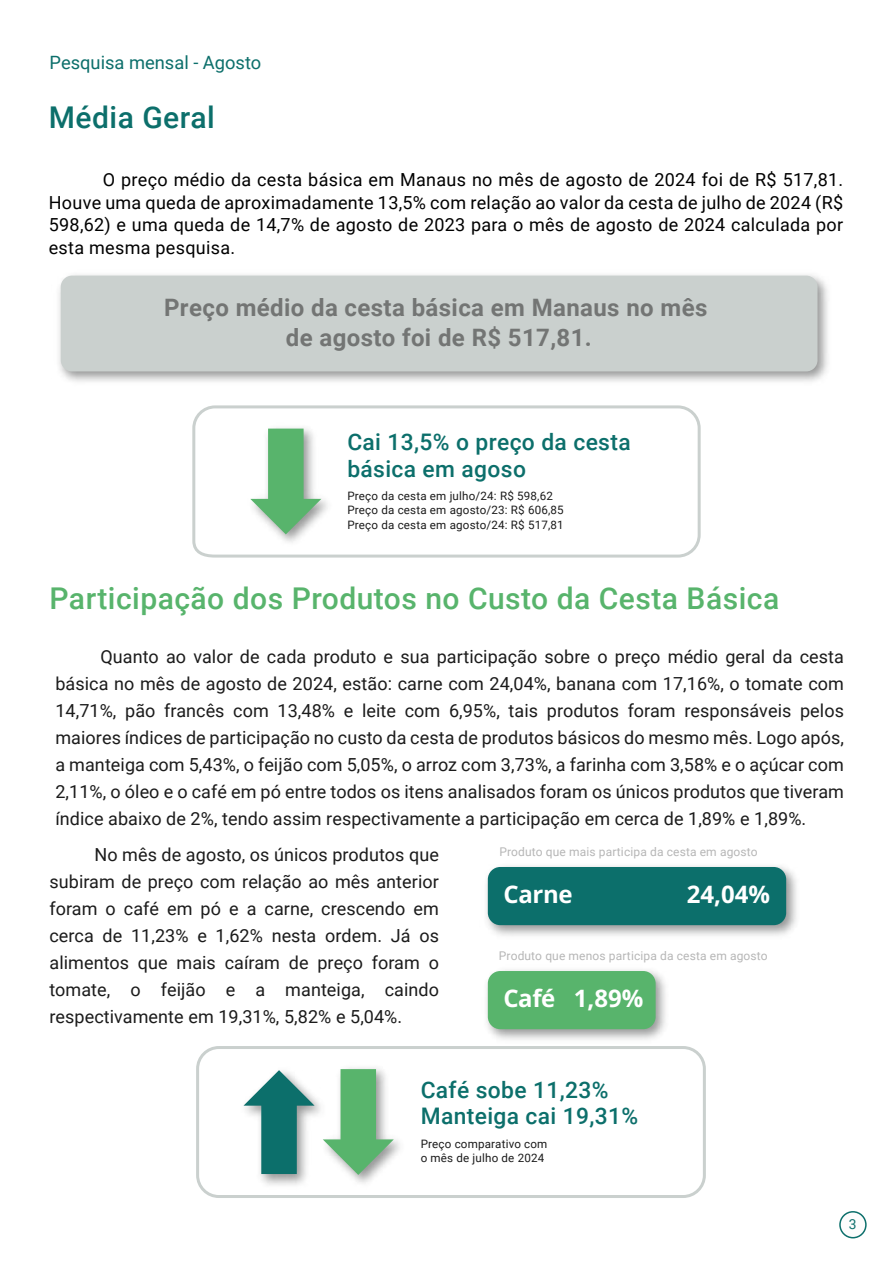
<style>
.page{position:relative;width:893px;height:1263px;background:#fff}
.page>*{position:absolute;margin:0;border:0;box-sizing:border-box;transform-origin:0 0}
.t1{font:500 30px "Roboto";letter-spacing:.015em;color:#58b46c}
.t2{font:500 30px "Roboto";letter-spacing:.015em;color:#0c6f6b}
.t3{font:700 24px/30px "Roboto";letter-spacing:.015em;color:#737574;text-align:center}
.t4{font:700 24px "Open Sans";letter-spacing:-.015em;color:#fff}
.t5{font:500 22.8px/26.2px "Roboto";letter-spacing:.015em;color:#0c6f6b}
.t6{font:18.3px "Roboto";color:#0c6f6b}
.t7{font:18px/27px "Roboto";letter-spacing:.005em;color:#1b1b1b;text-align:justify}
.t8{font:18px/22.5px "Roboto";letter-spacing:.015em;color:#000;text-align:justify}
.t9{font:13.8px "Roboto";color:#0c6f6b}
.t10{font:12px "Roboto";letter-spacing:.01em;color:#b6b6b6}
.t11{font:11.55px/14.5px "Roboto";letter-spacing:.015em;color:#1b1b1b}
</style>
<div class="page">
<div style="left:839px;top:1211px;width:28px;height:27px;border:2px solid #0c6f6b;border-radius:50%"></div>
<img style="left:486px;top:866px;width:311px;height:70px">
<div style="left:488px;top:867px;width:298px;height:58px;background:#0c6f6b;border-radius:12px"></div>
<img style="left:486px;top:970px;width:180px;height:70px">
<div style="left:488px;top:971px;width:168px;height:58px;background:#58b46c;border-radius:12px"></div>
<img style="left:59px;top:275px;width:769px;height:107px">
<div style="left:61px;top:276px;width:756px;height:95px;background:#cad0ce;border-radius:11px"></div>
<div style="left:196px;top:1046px;width:510px;height:152px;border:3px solid #cad0ce;border-radius:21px"></div>
<img style="left:243px;top:1105px;width:63px;height:80px">
<svg style="left:244px;top:1070px;width:70px;height:104px"></svg>
<svg style="left:323px;top:1069px;width:71px;height:106px"></svg>
<svg style="left:192px;top:405px;width:509px;height:153px"></svg>
<img style="left:242px;top:420px;width:96px;height:132px">
<svg style="left:250px;top:429px;width:71px;height:105px"></svg>
<p class="t6" style="left:50px;top:49px;width:213px">Pesquisa mensal - Agosto</p>
<h1 class="t2" style="left:49px;top:97px;width:167px">Média Geral</h1>
<p class="t8" style="left:49px;top:168px;width:796px;text-indent:54px">O preço médio da cesta básica em Manaus no mês de agosto de 2024 foi de R$ 517,81.<br>Houve uma queda de aproximadamente 13,5% com relação ao valor da cesta de julho de 2024 (R$ 598,62) e uma queda de 14,7% de agosto de 2023 para o mês de agosto de 2024 calculada por esta mesma pesquisa.</p>
<h2 class="t3" style="left:164px;top:291px;width:545px">Preço médio da cesta básica em Manaus no mês de agosto foi de R$ 517,81.</h2>
<p class="t5" style="left:347px;top:428px;width:285px">Cai 13,5% o preço da cesta básica em agoso</p>
<p class="t11" style="left:347px;top:488px;width:218px">Preço da cesta em julho/24: R$ 598,62<br>Preço da cesta em agosto/23: R$ 606,85<br>Preço da cesta em agosto/24: R$ 517,81</p>
<h1 class="t1" style="left:49px;top:577px;width:731px">Participação dos Produtos no Custo da Cesta Básica</h1>
<p class="t7" style="left:55px;top:642px;width:790px;text-indent:45px">Quanto ao valor de cada produto e sua participação sobre o preço médio geral da cesta básica no mês de agosto de 2024, estão: carne com 24,04%, banana com 17,16%, o tomate com 14,71%, pão francês com 13,48% e leite com 6,95%, tais produtos foram responsáveis pelos maiores índices de participação no custo da cesta de produtos básicos do mesmo mês. Logo após, a manteiga com 5,43%, o feijão com 5,05%, o arroz com 3,73%, a farinha com 3,58% e o açúcar com 2,11%, o óleo e o café em pó entre todos os itens analisados foram os únicos produtos que tiveram índice abaixo de 2%, tendo assim respectivamente a participação em cerca de 1,89% e 1,89%.</p>
<p class="t7" style="left:49px;top:840px;width:391px;text-indent:45px">No mês de agosto, os únicos produtos que subiram de preço com relação ao mês anterior foram o café em pó e a carne, crescendo em cerca de 11,23% e 1,62% nesta ordem. Já os alimentos que mais caíram de preço foram o tomate, o feijão e a manteiga, caindo respectivamente em 19,31%, 5,82% e 5,04%.</p>
<p class="t10" style="left:499px;top:843px;width:260px">Produto que mais participa da cesta em agosto</p>
<h2 class="t4" style="left:503px;top:877px;width:71px">Carne</h2>
<h2 class="t4" style="left:687px;top:877px;width:85px">24,04%</h2>
<p class="t10" style="left:499px;top:947px;width:270px">Produto que menos participa da cesta em agosto</p>
<h2 class="t4" style="left:503px;top:981px;width:142px">Café 1,89%</h2>
<p class="t5" style="left:421px;top:1076px;width:219px">Café sobe 11,23%<br>Manteiga cai 19,31%</p>
<p class="t11" style="left:421px;top:1136px;width:128px">Preço comparativo com o mês de julho de 2024</p>
<p class="t9" style="left:849px;top:1214px;width:9px">3</p>
</div>
